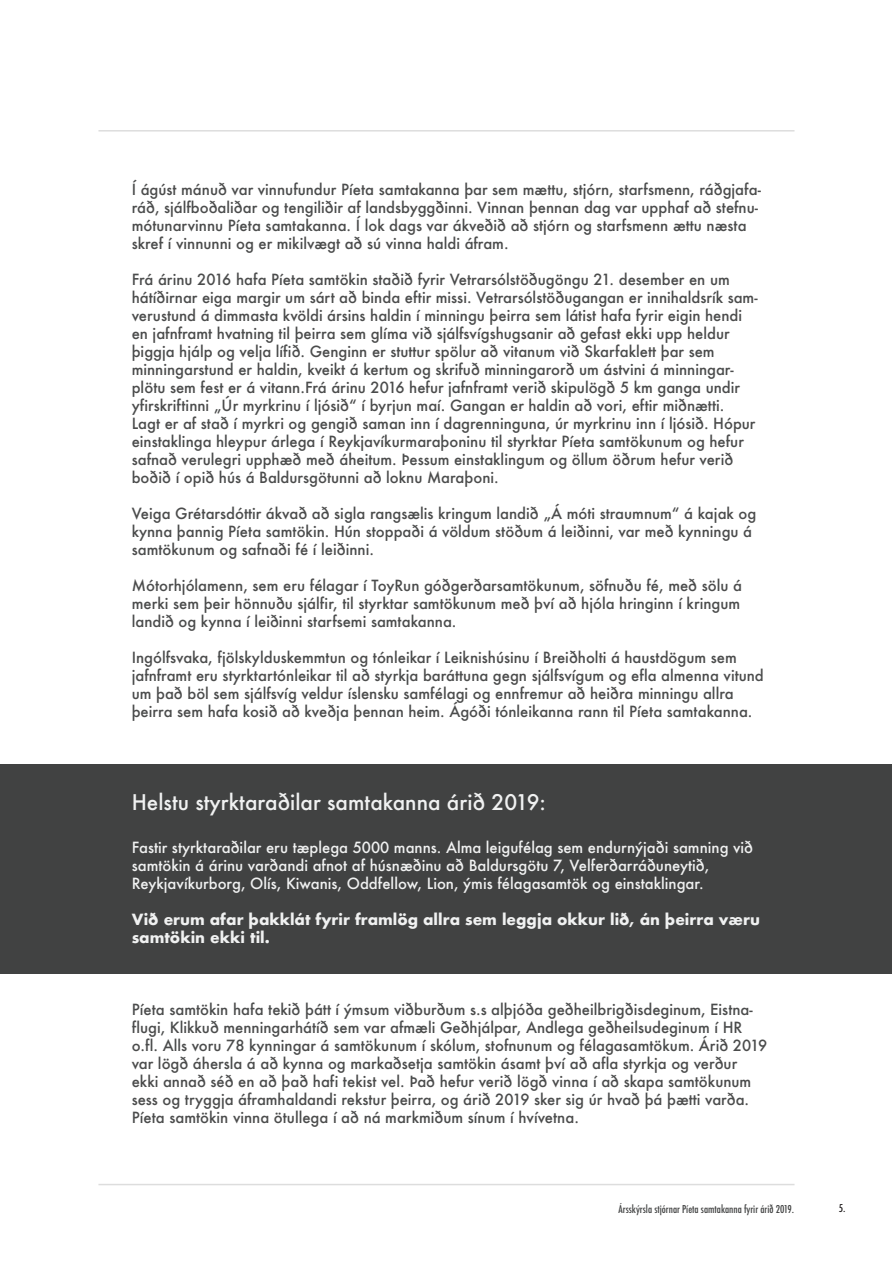
<style>
.page{position:relative;width:893px;height:1263px;background:#fff}
.page>*{position:absolute;margin:0;border:0;box-sizing:border-box;transform-origin:0 0}
.t1{font:500 21px "Futura";color:#f0f1f1}
.t2{font:500 15px/18px "Futura";color:#4b4c4c}
.t3{font:500 15px/18px "Futura";color:#f0f1f1}
.t4{font:700 15px/18px "Futura";color:#f0f1f1}
.t5{font:500 condensed 10.5px "Futura";color:#414242}
.t6{font:500 condensed 10.5px "Futura";color:#231f20}
.s1{font-family:"Myriad Pro";font-weight:400;font-stretch:normal}
</style>
<div class="page">
<div style="left:0;top:764px;width:892px;height:209px;background:#414242"></div>
<hr style="left:98px;top:130px;width:696px;height:2px;background:#ddd">
<hr style="left:98px;top:1184px;width:696px;height:1px;background:#ddd">
<p class="t2" style="left:132px;top:180px;width:631px">Í ágúst mánuð var vinnufundur Píeta samtakanna þar sem mættu, stjórn, starfsmenn, ráðgjafa&shy;ráð, sjálfboðaliðar og tengiliðir af landsbyggðinni. Vinnan þennan dag var upphaf að stefnu&shy;mótunarvinnu Píeta samtakanna. Í lok dags var ákveðið að stjórn og starfsmenn ættu næsta skref í vinnunni og er mikilvægt að sú vinna haldi áfram.</p>
<p class="t2" style="left:132px;top:270px;width:627px">Frá árinu 2016 hafa Píeta samtökin staðið fyrir Vetrarsólstöðugöngu 21. desember en um hátíðirnar eiga margir um sárt að binda eftir missi. Vetrarsólstöðugangan er innihaldsrík sam&shy;verustund á dimmasta kvöldi ársins haldin í minningu þeirra sem látist hafa fyrir eigin hendi en jafnframt hvatning til þeirra sem glíma við sjálfsvígshugsanir að gefast ekki upp heldur þiggja hjálp og velja lífið. Genginn er stuttur spölur að vitanum við Skarfaklett þar sem minningarstund er haldin, kveikt á kertum og skrifuð minningarorð um ástvini á minningar&shy;plötu sem fest er á vitann.Frá árinu 2016 hefur jafnframt verið skipulögð 5 km ganga undir yfirskriftinni „Úr myrkrinu í ljósið“ í byrjun maí. Gangan er haldin að vori, eftir miðnætti.<br>Lagt er af stað í myrkri og gengið saman inn í dagrenninguna, úr myrkrinu inn í ljósið. Hópur einstaklinga hleypur árlega í Reykjavíkurmaraþoninu til styrktar Píeta samtökunum og hefur safnað verulegri upphæð með áheitum. Þessum einstaklingum og öllum öðrum hefur verið boðið í opið hús á Baldursgötunni að loknu Maraþoni.</p>
<p class="t2" style="left:132px;top:504px;width:626px">Veiga Grétarsdóttir ákvað að sigla rangsælis kringum landið „Á móti straumnum“ á kajak og kynna þannig Píeta samtökin. Hún stoppaði á völdum stöðum á leiðinni, var með kynningu á samtökunum og safnaði fé í leiðinni.</p>
<p class="t2" style="left:132px;top:576px;width:612px;text-align:justify">Mótorhjólamenn, sem eru félagar í ToyRun góðgerðarsamtökunum, söfnuðu fé, með sölu á merki sem þeir hönnuðu sjálfir, til styrktar samtökunum með því að hjóla hringinn í kringum landið og kynna í leiðinni starfsemi samtakanna.</p>
<p class="t2" style="left:132px;top:648px;width:634px">Ingólfsvaka, fjölskylduskemmtun og tónleikar í Leiknishúsinu í Breiðholti á haustdögum sem jafnframt eru styrktartónleikar til að styrkja baráttuna gegn sjálfsvígum og efla almenna vitund um það böl sem sjálfsvíg veldur íslensku samfélagi og ennfremur að heiðra minningu allra þeirra sem hafa kosið að kveðja þennan heim. Ágóði tónleikanna rann til Píeta samtakanna.</p>
<h1 class="t1" style="left:132px;top:788px;width:416px">Helstu styrktaraðilar samtakanna árið 2019:</h1>
<p class="t3" style="left:132px;top:839px;width:623px">Fastir styrktaraðilar eru tæplega 5000 manns. Alma leigufélag sem endurnýjaði samning við samtökin á árinu varðandi afnot af húsnæðinu að Baldursgötu 7, Velferðarráðuneytið,<br>Reykjavíkurborg, Olís, Kiwanis, Oddfellow, Lion, ýmis félagasamtök og einstaklingar.</p>
<p class="t4" style="left:132px;top:911px;width:630px">Við erum afar þakklát fyrir framlög allra sem leggja okkur lið, án þeirra væru samtökin ekki til.</p>
<p class="t2" style="left:132px;top:1001px;width:637px">Píeta samtökin hafa tekið þátt í ýmsum viðburðum s.s alþjóða geðheilbrigðisdeginum, Eistna&shy;flugi, Klikkuð menningarhátíð sem var afmæli Geðhjálpar, Andlega geðheilsudeginum í HR o.fl. Alls voru 78 kynningar á samtökunum í skólum, stofnunum og félagasamtökum. Árið 2019 var lögð áhersla á að kynna og markaðsetja samtökin ásamt því að afla styrkja og verður ekki annað séð en að það hafi tekist vel. Það hefur verið lögð vinna í að skapa samtökunum sess og tryggja áframhaldandi rekstur þeirra, og árið 2019 sker sig úr hvað þá þætti varða.<br>Píeta samtökin vinna ötullega í að ná markmiðum sínum í hvívetna.</p>
<p class="t5" style="left:618px;top:1202px;width:177px">Ársskýrsla stjórnar Píeta samtakanna fyrir árið 2019<span class="s1">.</span></p>
<p class="t6" style="left:839px;top:1202px;width:8px">5<span class="s1">.</span></p>
</div>
